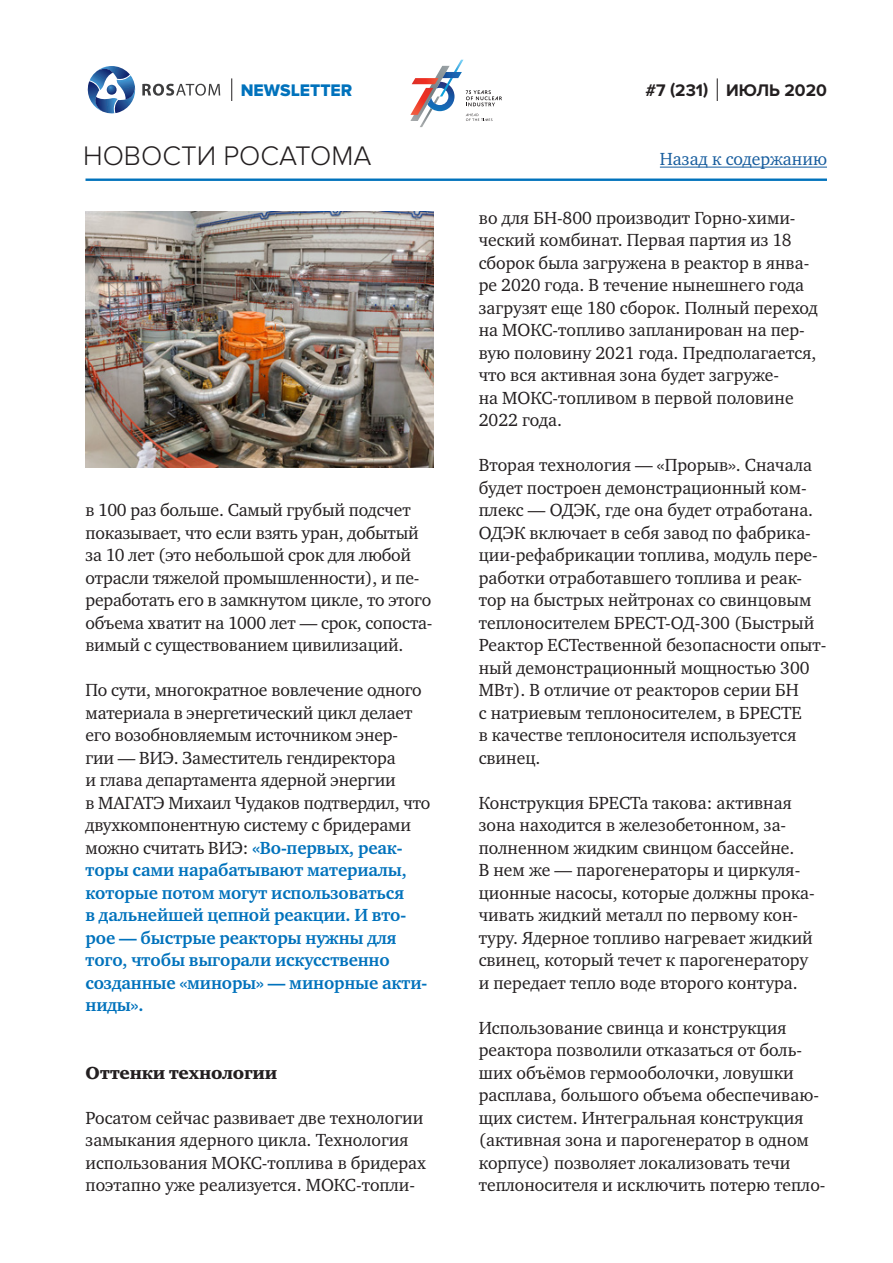
<style>
.page{position:relative;width:893px;height:1263px;background:#fff}
.page>*{position:absolute;margin:0;border:0;box-sizing:border-box;transform-origin:0 0}
.t1{font:300 27.9px "Proxima Nova";color:#231f20}
.main_text{font:18px/22.5px "Charter ITC";color:#231f20}
.subtitle{font:18px "Charter Black ITC";letter-spacing:-.01em;color:#231f20}
.t2{font:18px "Charter ITC";color:#175d9e}
.t3{font:700 17.4px "Proxima Nova";color:#231f20}
.t4{font:17.4px "Proxima Nova Extrabld";color:#0072bc}
.s1{font-weight:700;color:#0072bc}
</style>
<div class="page">
<hr style="left:86px;top:179px;width:741px;height:2px;background:#0072bc">
<svg style="left:717px;top:78px;width:1px;height:23px"></svg>
<svg style="left:87px;top:66px;width:49px;height:48px"></svg>
<svg style="left:142px;top:84px;width:78px;height:12px"></svg>
<svg style="left:231px;top:78px;width:1px;height:23px"></svg>
<hr style="left:660px;top:167px;width:167px;height:1px;background:#175d9e">
<svg style="left:410px;top:60px;width:92px;height:67px"></svg>
<img style="left:86px;top:212px;width:348px;height:255px">
<p class="t4" style="left:241px;top:80px;width:113px">NEWSLETTER</p>
<p class="t3" style="left:645px;top:80px;width:183px">#7 (231) ИЮЛЬ 2020</p>
<h1 class="t1" style="left:83px;top:140px;width:290px">НОВОСТИ РОСАТОМА</h1>
<p class="t2" style="left:660px;top:148px;width:169px">Назад к содержанию</p>
<p class="main_text" style="left:86px;top:499px;width:349px">в 100 раз больше. Самый грубый подсчет показывает, что если взять уран, добытый за 10 лет (это небольшой срок для любой отрасли тяжелой промышленности), и пе‑ реработать его в замкнутом цикле, то этого объема хватит на 1000 лет — срок, сопоста‑ вимый с существованием цивилизаций.</p>
<p class="main_text" style="left:86px;top:679px;width:346px">По сути, многократное вовлечение одного материала в энергетический цикл делает его возобновляемым источником энер‑ гии — ВИЭ. Заместитель гендиректора<br>и глава департамента ядерной энергии<br>в МАГАТЭ Михаил Чудаков подтвердил, что двухкомпонентную систему с бридерами можно считать ВИЭ: <span class="s1">«Во-первых, реак‑ торы сами нарабатывают материалы, которые потом могут использоваться<br>в дальнейшей цепной реакции. И вто‑ рое — быстрые реакторы нужны для того, чтобы выгорали искусственно созданные «миноры» — минорные акти‑ ниды».</span></p>
<p class="subtitle" style="left:86px;top:1061px;width:193px">Оттенки технологии</p>
<p class="main_text" style="left:86px;top:1106px;width:342px">Росатом сейчас развивает две технологии замыкания ядерного цикла. Технология использования MОКС-топлива в бридерах поэтапно уже реализуется. МОКС-топли‑</p>
<p class="main_text" style="left:479px;top:206px;width:341px">во для БН‑800 производит Горно-хими‑ ческий комбинат. Первая партия из 18 сборок была загружена в реактор в янва‑ ре 2020 года. В течение нынешнего года загрузят еще 180 сборок. Полный переход на МОКС-топливо запланирован на пер‑ вую половину 2021 года. Предполагается, что вся активная зона будет загруже‑<br>на МОКС-топливом в первой половине 2022 года.</p>
<p class="main_text" style="left:479px;top:454px;width:349px">Вторая технология — «Прорыв». Сначала будет построен демонстрационный ком‑ плекс — ОДЭК, где она будет отработана.<br>ОДЭК включает в себя завод по фабрика‑ ции-рефабрикации топлива, модуль пере‑ работки отработавшего топлива и реак‑ тор на быстрых нейтронах со свинцовым теплоносителем БРЕСТ-ОД‑300 (Быстрый Реактор ЕСТественной безопасности опыт‑ ный демонстрационный мощностью 300<br>МВт). В отличие от реакторов серии БН<br>с натриевым теплоносителем, в БРЕСТЕ<br>в качестве теплоносителя используется свинец.</p>
<p class="main_text" style="left:479px;top:791px;width:338px">Конструкция БРЕСТа такова: активная зона находится в железобетонном, за‑ полненном жидким свинцом бассейне.<br>В нем же — парогенераторы и циркуля‑ ционные насосы, которые должны прока‑ чивать жидкий металл по первому кон‑ туру. Ядерное топливо нагревает жидкий свинец, который течет к парогенератору и передает тепло воде второго контура.</p>
<p class="main_text" style="left:479px;top:1016px;width:348px">Использование свинца и конструкция реактора позволили отказаться от боль‑ ших объёмов гермооболочки, ловушки расплава, большого объема обеспечиваю‑ щих систем. Интегральная конструкция (активная зона и парогенератор в одном корпусе) позволяет локализовать течи теплоносителя и исключить потерю тепло‑</p>
</div>
